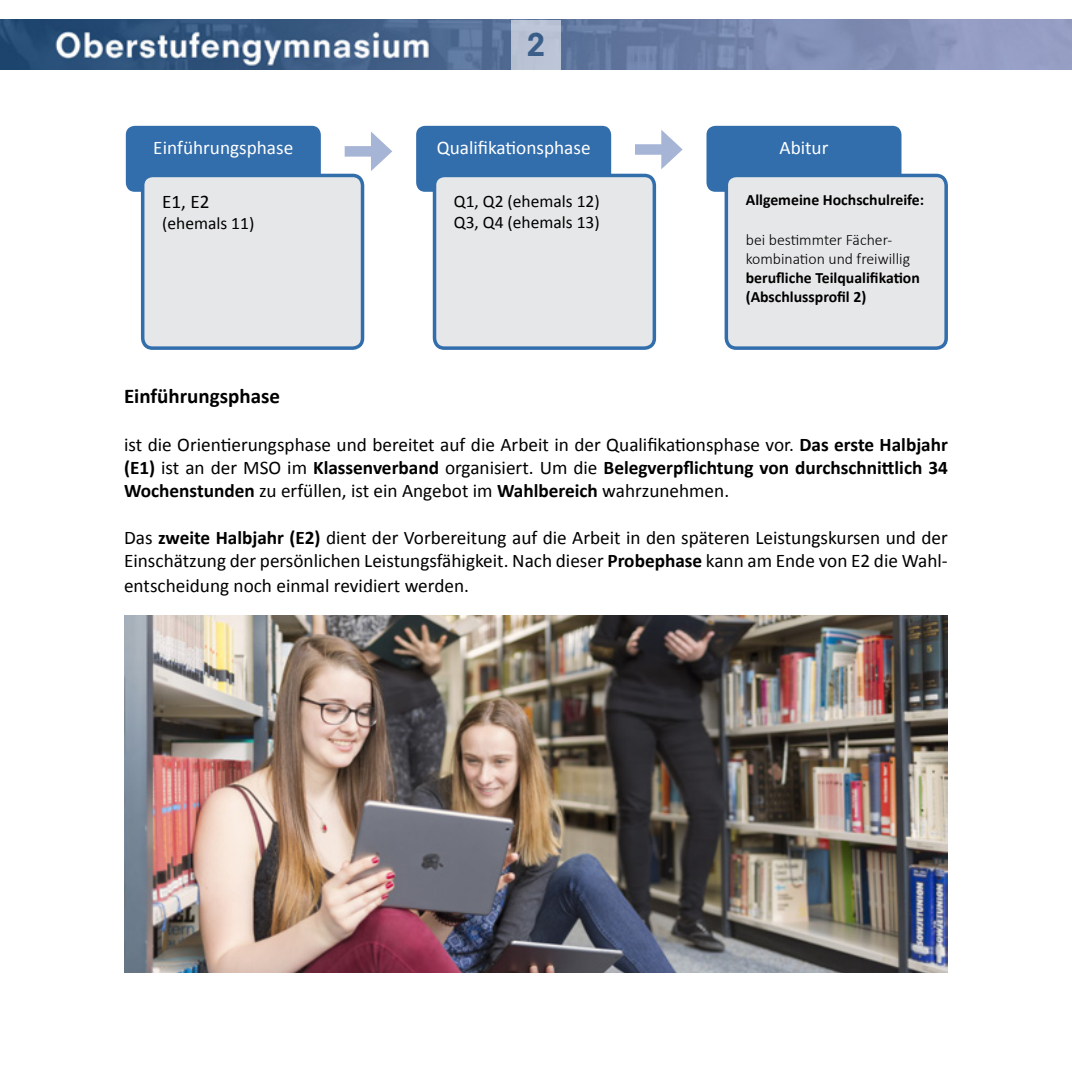
<style>
.page{position:relative;width:1072px;height:1072px;background:#fff}
.page>*{position:absolute;margin:0;border:0;box-sizing:border-box;transform-origin:0 0}
.t1{font:800 31.15px "Neuzeit SLT Std";color:#234f7c}
.t2{font:700 21px "Calibri";color:#000}
.t3{font:19.25px/23.1px "Calibri";color:#000;text-align:justify}
.t4{font:19.25px "Calibri";color:#fff}
.t5{font:17.5px/21px "Calibri";color:#000}
.t6{font:700 15.75px/18.9px "Calibri";color:#000}
.t7{font:300 15.75px/18.9px "Calibri";color:#000}
.s1{font-weight:700}
</style>
<div class="page">
<img style="left:0;top:20px;width:1071px;height:49px">
<div style="left:125px;top:125px;width:197px;height:68px;background:#326dac;border-radius:10px"></div>
<div style="left:124px;top:124px;width:198px;height:69px;border:2px solid #fff;border-radius:10px"></div>
<div style="left:415px;top:125px;width:197px;height:68px;background:#326dac;border-radius:10px"></div>
<div style="left:414px;top:124px;width:199px;height:69px;border:2px solid #fff;border-radius:10px"></div>
<div style="left:705px;top:125px;width:197px;height:68px;background:#326dac;border-radius:10px"></div>
<div style="left:704px;top:124px;width:199px;height:69px;border:2px solid #fff;border-radius:10px"></div>
<div style="left:143px;top:175px;width:219px;height:173px;background:#e6e7e8;border-radius:10px"></div>
<div style="left:141px;top:174px;width:223px;height:176px;border:4px solid #326dac;border-radius:10px"></div>
<div style="left:434px;top:175px;width:220px;height:173px;background:#e6e7e8;border-radius:10px"></div>
<div style="left:433px;top:174px;width:223px;height:176px;border:4px solid #326dac;border-radius:10px"></div>
<div style="left:726px;top:175px;width:220px;height:173px;background:#e6e7e8;border-radius:10px"></div>
<div style="left:724px;top:174px;width:223px;height:176px;border:4px solid #326dac;border-radius:10px"></div>
<div style="left:345px;top:146px;width:34px;height:11px;background:#a6b4d6"></div>
<svg style="left:351px;top:132px;width:41px;height:39px"></svg>
<div style="left:635px;top:144px;width:34px;height:11px;background:#a6b4d6"></div>
<svg style="left:661px;top:130px;width:21px;height:39px"></svg>
<div style="left:511px;top:20px;width:50px;height:49px;background:#b9c3d5"></div>
<img style="left:124px;top:615px;width:823px;height:357px">
<h1 class="t1" style="left:527px;top:25px;width:19px">2</h1>
<p class="t4" style="left:153px;top:136px;width:141px">Einführungsphase</p>
<p class="t4" style="left:437px;top:136px;width:155px">Qualifikationsphase</p>
<p class="t4" style="left:779px;top:136px;width:50px">Abitur</p>
<p class="t3" style="left:162px;top:190px;width:49px">E1, E2</p>
<p class="t5" style="left:162px;top:213px;width:94px">(ehemals 11)</p>
<p class="t5" style="left:454px;top:190px;width:147px">Q1, Q2 (ehemals 12)<br>Q3, Q4 (ehemals 13)</p>
<p class="t6" style="left:745px;top:191px;width:180px">Allgemeine Hochschulreife:</p>
<p class="t7" style="left:745px;top:230px;width:166px">bei bestimmter Fächer&shy;kombination und freiwillig</p>
<p class="t6" style="left:745px;top:268px;width:175px">berufliche Teilqualifikation (Abschlussprofil 2)</p>
<p class="t2" style="left:124px;top:382px;width:157px">Einführungsphase</p>
<p class="t3" style="left:124px;top:433px;width:825px">ist die Orientierungsphase und bereitet auf die Arbeit in der Qualifikationsphase vor. <span class="s1">Das erste Halbjahr (E1)</span> ist an der MSO im <span class="s1">Klassenverband</span> organisiert. Um die <span class="s1">Belegverpflichtung von durchschnittlich 34<br>Wochenstunden</span> zu erfüllen, ist ein Angebot im <span class="s1">Wahlbereich</span> wahrzunehmen.</p>
<p class="t3" style="left:124px;top:526px;width:825px">Das <span class="s1">zweite Halbjahr (E2)</span> dient der Vorbereitung auf die Arbeit in den späteren Leistungskursen und der<br>Einschätzung der persönlichen Leistungsfähigkeit. Nach dieser <span class="s1">Probephase</span> kann am Ende von E2 die Wahl-</p>
<p class="t3" style="left:124px;top:574px;width:346px">entscheidung noch einmal revidiert werden.</p>
</div>
